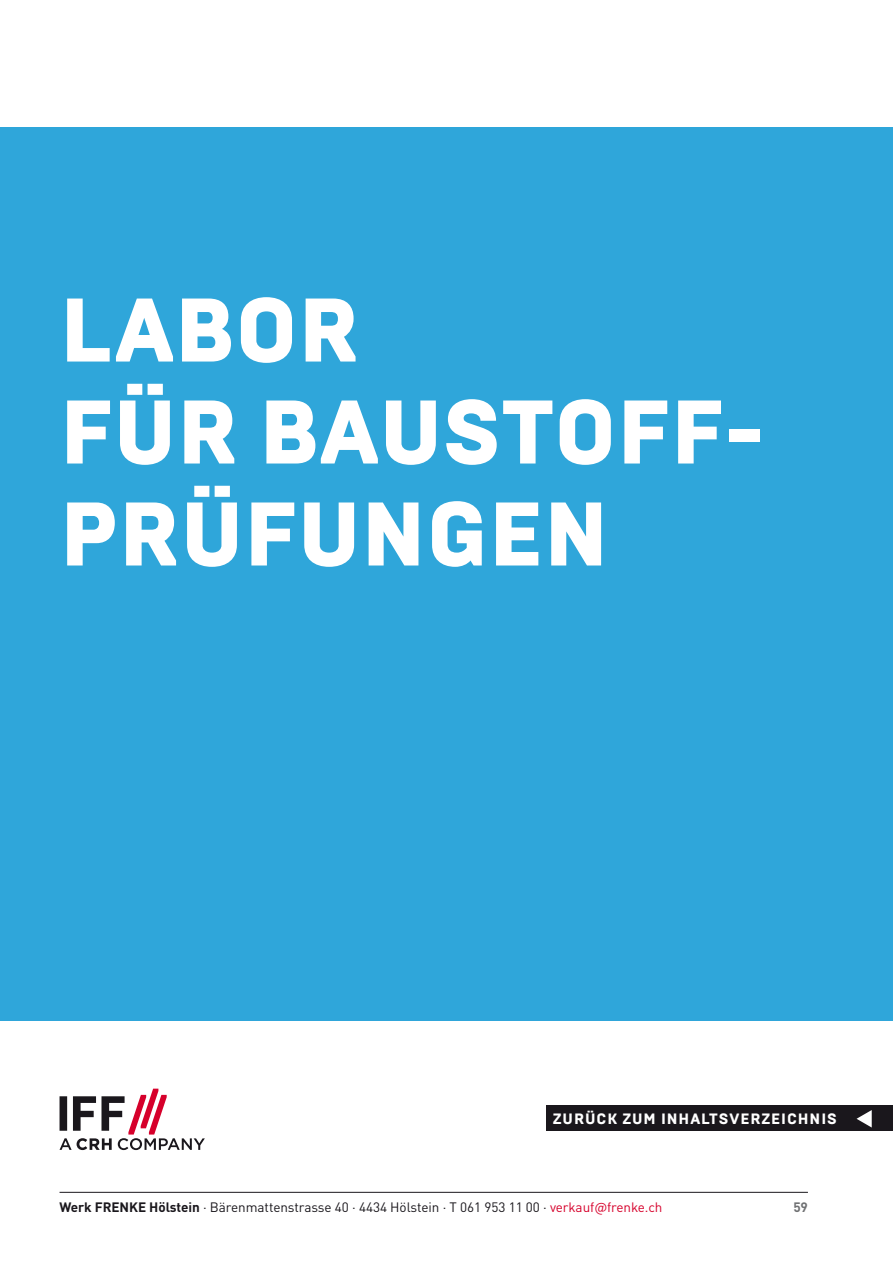
<style>
.page{position:relative;width:893px;height:1263px;background:#fff}
.page>*{position:absolute;margin:0;border:0;box-sizing:border-box;transform-origin:0 0}
.t1{font:900 90px/102px "Brutal Type";color:#fff}
.t2{font:800 15px "Brutal Type";letter-spacing:.06em;color:#fff}
.t3{font:13.5px "DIN Pro";letter-spacing:-.005em;color:#1a171c}
.t4{font:700 13.5px "DIN Pro";color:#707173}
.s1{font-weight:700}
.s2{color:#d6002b}
</style>
<div class="page">
<hr style="left:60px;top:1192px;width:748px;height:1px;background:#1a171c">
<div style="left:0;top:128px;width:893px;height:892px;background:#2fa6da"></div>
<div style="left:546px;top:1106px;width:347px;height:25px;background:#1a171c"></div>
<svg style="left:856px;top:1110px;width:16px;height:17px"></svg>
<svg style="left:60px;top:1089px;width:145px;height:61px"></svg>
<h1 class="t1" style="left:60px;top:279px;width:706px">LABOR<br>FÜR BAUSTOFF-<br>PRÜFUNGEN</h1>
<p class="t2" style="left:553px;top:1109px;width:286px">ZURÜCK ZUM INHALTSVERZEICHNIS</p>
<p class="t3" style="left:60px;top:1196px;width:604px"><span class="s1">Werk FRENKE Hölstein</span> · Bärenmattenstrasse 40 · 4434 Hölstein · T 061 953 11 00 · <span class="s2">verkauf@frenke.ch</span></p>
<p class="t4" style="left:793px;top:1195px;width:16px">59</p>
</div>
